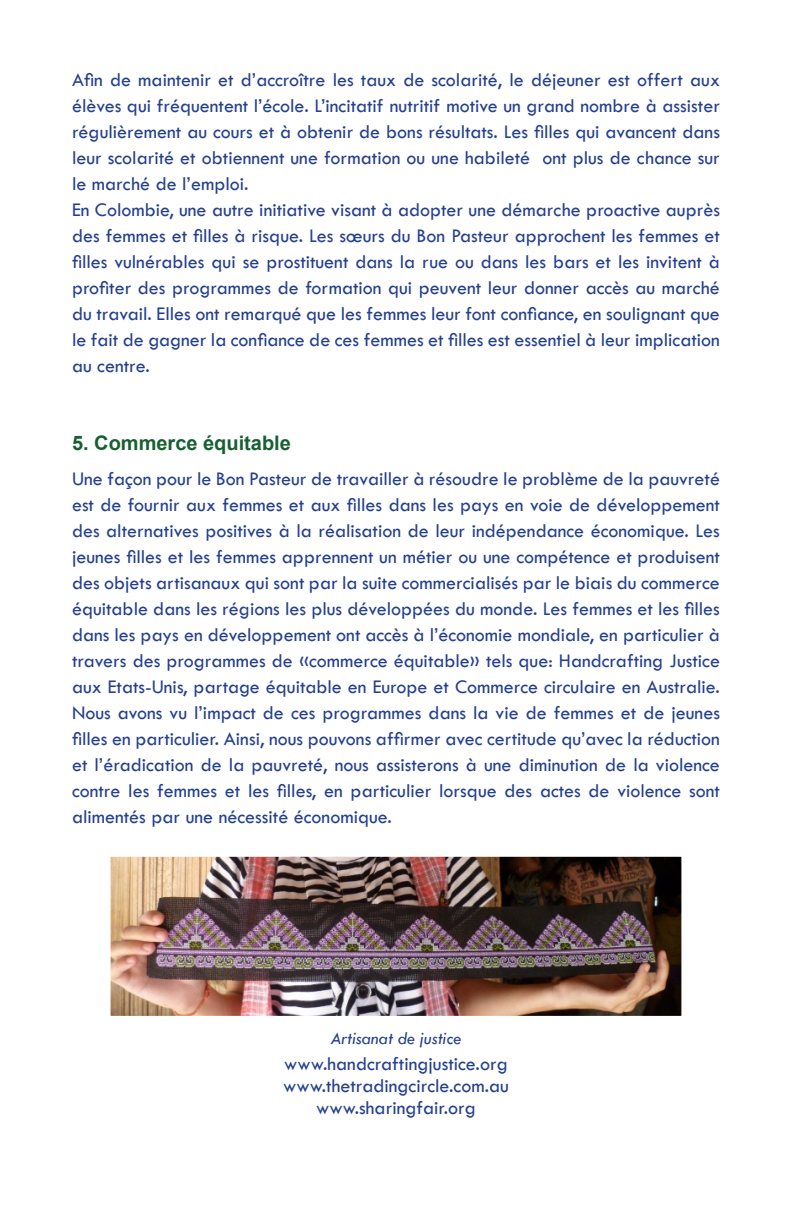
<style>
.page{position:relative;width:792px;height:1224px;background:#fff}
.page>*{position:absolute;margin:0;border:0;box-sizing:border-box;transform-origin:0 0}
.Body_text{font:20px/26px "Tw Cen";color:#25408f;text-align:justify}
.Body_text-2{font:700 20px "Arial";color:#166031}
.Body_text-3{font:italic 18px "Tw Cen";color:#25408f}
</style>
<div class="page">
<img style="left:110px;top:856px;width:572px;height:160px">
<p class="Body_text" style="left:72px;top:66px;width:650px">Afin de maintenir et d’accroître les taux de scolarité, le déjeuner est offert aux élèves qui fréquentent l’école. L’incitatif nutritif motive un grand nombre à assister régulièrement au cours et à obtenir de bons résultats. Les filles qui avancent dans leur scolarité et obtiennent une formation ou une habileté ont plus de chance sur le marché de l’emploi.</p>
<p class="Body_text" style="left:72px;top:196px;width:650px">En Colombie, une autre initiative visant à adopter une démarche proactive auprès des femmes et filles à risque. Les sœurs du Bon Pasteur approchent les femmes et filles vulnérables qui se prostituent dans la rue ou dans les bars et les invitent à profiter des programmes de formation qui peuvent leur donner accès au marché du travail. Elles ont remarqué que les femmes leur font confiance, en soulignant que le fait de gagner la confiance de ces femmes et filles est essentiel à leur implication au centre.</p>
<p class="Body_text-2" style="left:72px;top:429px;width:220px">5. Commerce équitable</p>
<p class="Body_text" style="left:72px;top:465px;width:650px">Une façon pour le Bon Pasteur de travailler à résoudre le problème de la pauvreté est de fournir aux femmes et aux filles dans les pays en voie de développement des alternatives positives à la réalisation de leur indépendance économique. Les jeunes filles et les femmes apprennent un métier ou une compétence et produisent des objets artisanaux qui sont par la suite commercialisés par le biais du commerce équitable dans les régions les plus développées du monde. Les femmes et les filles dans les pays en développement ont accès à l’économie mondiale, en particulier à travers des programmes de «commerce équitable» tels que: Handcrafting Justice aux Etats-Unis, partage équitable en Europe et Commerce circulaire en Australie.<br>Nous avons vu l’impact de ces programmes dans la vie de femmes et de jeunes filles en particulier. Ainsi, nous pouvons affirmer avec certitude qu’avec la réduction et l’éradication de la pauvreté, nous assisterons à une diminution de la violence contre les femmes et les filles, en particulier lorsque des actes de violence sont alimentés par une nécessité économique.</p>
<p class="Body_text-3" style="left:331px;top:1028px;width:132px">Artisanat de justice</p>
<p class="Body_text" style="left:283px;top:1053px;width:227px;line-height:22px;text-align:center">www.handcraftingjustice.org www.thetradingcircle.com.au www.sharingfair.org</p>
</div>
